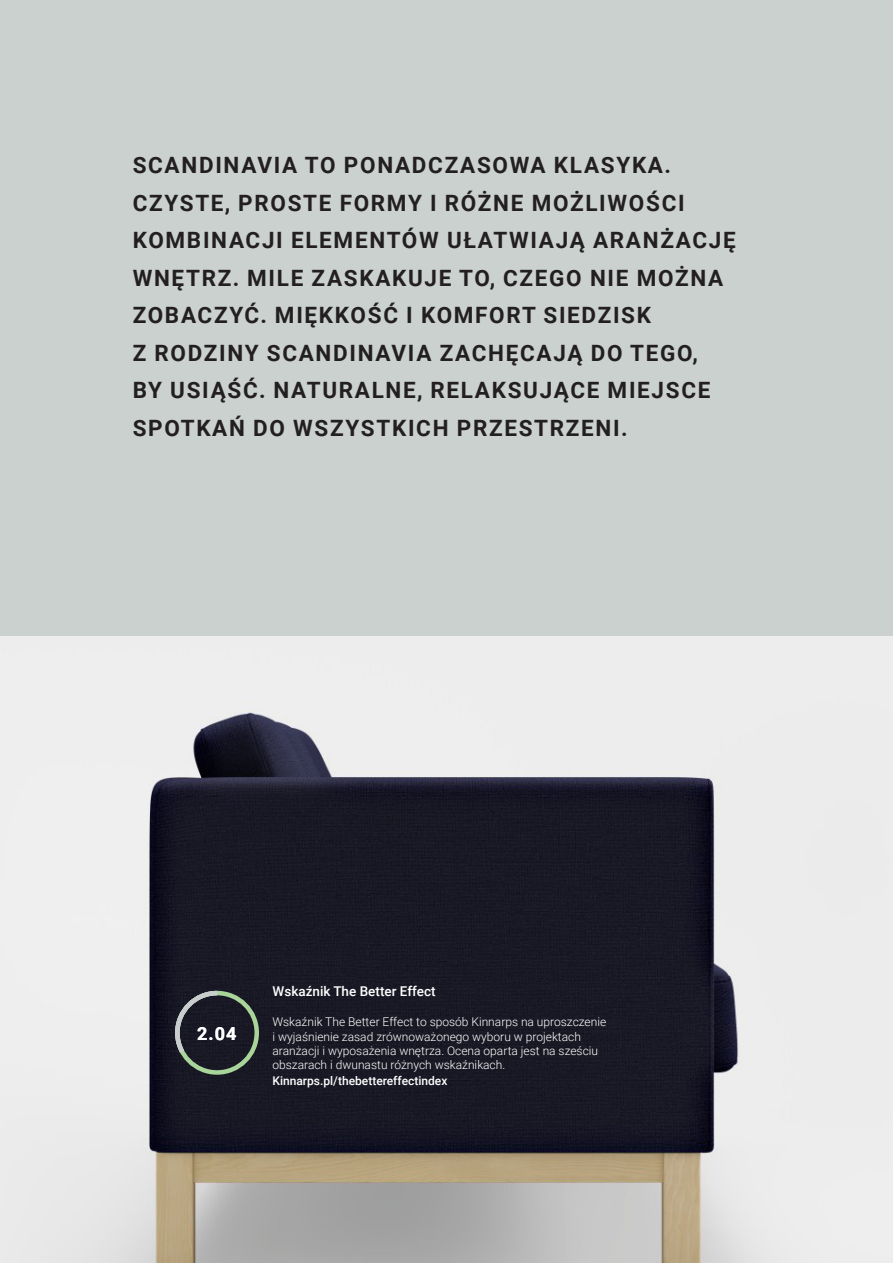
<style>
.page{position:relative;width:893px;height:1263px;background:#fff}
.page>*{position:absolute;margin:0;border:0;box-sizing:border-box;transform-origin:0 0}
.t1{font:700 22.5px/37.5px "Roboto";letter-spacing:.075em;color:#231f20}
.t2{font:700 18px "Roboto";color:#fff}
.t3{font:500 13.5px "Roboto";color:#fff}
.t4{font:300 12px/14.4px "Roboto";color:#fff}
.t5{font:500 12px "Roboto";color:#fff}
</style>
<div class="page">
<img style="left:0;top:635px;width:893px;height:628px">
<div style="left:0;top:0;width:893px;height:635px;background:#cad1ce"></div>
<div style="left:175px;top:991px;width:84px;height:84px;border:4px solid #aad59a;border-radius:50%"></div>
<svg style="left:173px;top:988px;width:49px;height:70px;background:#2f313a"></svg>
<p class="t1" style="left:133px;top:146px;width:605px">SCANDINAVIA TO PONADCZASOWA KLASYKA.<br>CZYSTE, PROSTE FORMY I RÓŻNE MOŻLIWOŚCI KOMBINACJI ELEMENTÓW UŁATWIAJĄ ARANŻACJĘ WNĘTRZ. MILE ZASKAKUJE TO, CZEGO NIE MOŻNA ZOBACZYĆ. MIĘKKOŚĆ I KOMFORT SIEDZISK<br>Z RODZINY SCANDINAVIA ZACHĘCAJĄ DO TEGO,<br>BY USIĄŚĆ. NATURALNE, RELAKSUJĄCE MIEJSCE SPOTKAŃ DO WSZYSTKICH PRZESTRZENI.</p>
<p class="t2" style="left:197px;top:1021px;width:41px">2.04</p>
<p class="t3" style="left:272px;top:981px;width:165px">Wskaźnik The Better Effect</p>
<p class="t4" style="left:272px;top:1014px;width:335px">Wskaźnik The Better Effect to sposób Kinnarps na uproszczenie i wyjaśnienie zasad zrównoważonego wyboru w projektach aranżacji i wyposażenia wnętrza. Ocena oparta jest na sześciu obszarach i dwunastu różnych wskaźnikach.</p>
<p class="t5" style="left:272px;top:1072px;width:176px">Kinnarps.pl/thebettereffectindex</p>
</div>
